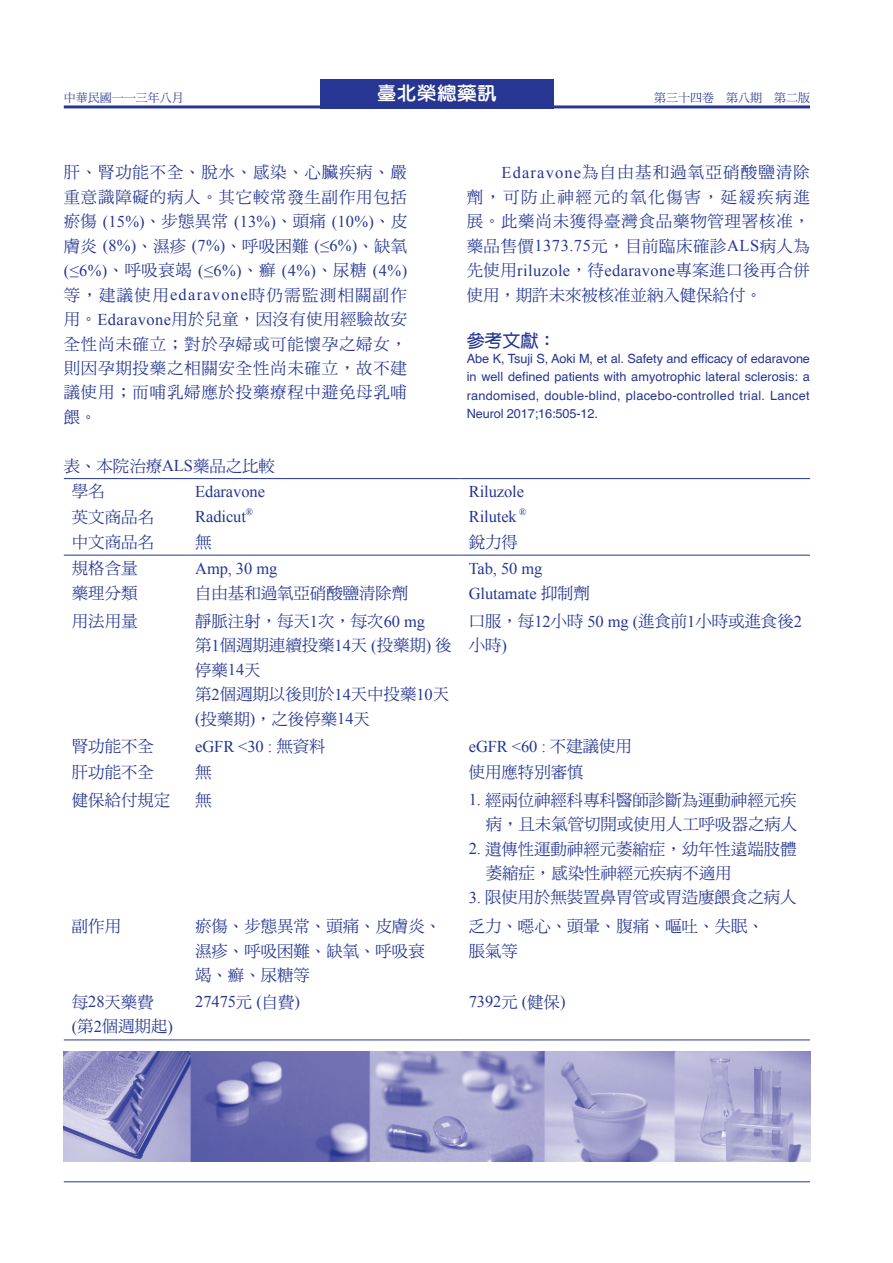
<style>
.page{position:relative;width:893px;height:1263px;background:#fff}
.page>*{position:absolute;margin:0;border:0;box-sizing:border-box;transform-origin:0 0}
.t1{font:800 18.15px "AR Yuan B5";letter-spacing:.05em;color:#fff;scale:1.05 1}
.資料標{font:18px "DF Yuan Std W7";color:#263692}
.藥訊內文{font:16.5px/24.5px "DF Ming Std W5";letter-spacing:.045em;color:#263692;text-align:justify}
.表格內齊{font:16.5px/24.5px "DF Ming Std W5";letter-spacing:-.005em;color:#263692}
.表格內齊-2{font:16.5px "Times New Roman";letter-spacing:-.005em;color:#263692}
.資料{font:12.75px/18px "Helvetica";letter-spacing:.02em;color:#263692;text-align:justify}
.t2{font:12px "DF Ming Std W5";color:#263692}
.表格內齊-3{font:9.6px "Times New Roman";color:#263692}
.s1{font-family:"Times New Roman"}
.s2{font-family:"DF Ming Std W5"}
</style>
<div class="page">
<hr style="left:64px;top:105px;width:746px;height:3px;background:#263692">
<div style="left:320px;top:79px;width:234px;height:29px;background:#263692"></div>
<hr style="left:64px;top:1181px;width:746px;height:1px;background:#263692">
<hr style="left:64px;top:478px;width:123px;height:1px;background:#263692">
<hr style="left:187px;top:478px;width:274px;height:1px;background:#263692">
<hr style="left:461px;top:478px;width:349px;height:1px;background:#263692">
<hr style="left:64px;top:555px;width:123px;height:1px;background:#263692">
<hr style="left:187px;top:555px;width:274px;height:1px;background:#263692">
<hr style="left:461px;top:555px;width:349px;height:1px;background:#263692">
<hr style="left:64px;top:1039px;width:123px;height:1px;background:#263692">
<hr style="left:187px;top:1039px;width:274px;height:1px;background:#263692">
<hr style="left:461px;top:1039px;width:349px;height:1px;background:#263692">
<img style="left:64px;top:1052px;width:746px;height:109px">
<p class="t2" style="left:64px;top:91px;width:121px">中華民國一一三年八月</p>
<p class="t1" style="left:377px;top:84px;width:115px">臺北榮總藥訊</p>
<p class="t2" style="left:654px;top:91px;width:157px">第三十四卷　第八期　第二版</p>
<p class="藥訊內文" style="left:64px;top:160px;width:345px">肝、腎功能不全、脫水、感染、心臟疾病、嚴重意識障礙的病人。其它較常發生副作用包括瘀傷 <span class="s1">(15%)</span>、步態異常 <span class="s1">(13%)</span>、頭痛 <span class="s1">(10%)</span>、皮膚炎 <span class="s1">(8%)</span>、濕疹 <span class="s1">(7%)</span>、呼吸困難 <span class="s1">(≤6%)</span>、缺氧<span class="s1">(≤6%)</span>、呼吸衰竭 <span class="s1">(≤6%)</span>、癬 <span class="s1">(4%)</span>、尿糖 <span class="s1">(4%)</span>等，建議使用<span class="s1">edaravone</span>時仍需監測相關副作用。<span class="s1">Edaravone</span>用於兒童，因沒有使用經驗故安全性尚未確立；對於孕婦或可能懷孕之婦女，則因孕期投藥之相關安全性尚未確立，故不建議使用；而哺乳婦應於投藥療程中避免母乳哺餵。</p>
<p class="藥訊內文" style="left:467px;top:160px;width:345px;text-indent:35px"><span class="s1">Edaravone</span>為自由基和過氧亞硝酸鹽清除劑，可防止神經元的氧化傷害，延緩疾病進展。此藥尚未獲得臺灣食品藥物管理署核准，藥品售價<span class="s1">1373.75</span>元，目前臨床確診<span class="s1">ALS</span>病人為先使用<span class="s1">riluzole</span>，待<span class="s1">edaravone</span>專案進口後再合併使用，期許未來被核准並納入健保給付。</p>
<p class="資料標" style="left:467px;top:330px;width:91px">參考文獻：</p>
<p class="資料" style="left:467px;top:350px;width:345px">Abe K, Tsuji S, Aoki M, et al. Safety and efficacy of edaravone in well defined patients with amyotrophic lateral sclerosis: a randomised, double-blind, placebo-controlled trial. Lancet Neurol 2017;16:505-12.</p>
<p class="表格內齊" style="left:64px;top:453px;width:213px">表、本院治療<span class="s1">ALS</span>藥品之比較</p>
<p class="表格內齊" style="left:72px;top:479px;width:34px">學名</p>
<p class="表格內齊-2" style="left:195px;top:480px;width:71px">Edaravone</p>
<p class="表格內齊-2" style="left:469px;top:480px;width:57px">Riluzole</p>
<p class="表格內齊" style="left:72px;top:504px;width:84px">英文商品名</p>
<p class="表格內齊-2" style="left:195px;top:506px;width:52px">Radicut</p>
<p class="表格內齊-3" style="left:246px;top:505px;width:9px">®</p>
<p class="表格內齊-2" style="left:469px;top:506px;width:50px">Rilutek</p>
<p class="表格內齊-3" style="left:519px;top:505px;width:9px">®</p>
<p class="表格內齊" style="left:72px;top:530px;width:84px">中文商品名</p>
<p class="表格內齊" style="left:195px;top:530px;width:18px">無</p>
<p class="表格內齊" style="left:469px;top:530px;width:51px">銳力得</p>
<p class="表格內齊" style="left:72px;top:556px;width:67px">規格含量</p>
<p class="表格內齊-2" style="left:195px;top:557px;width:84px">Amp, 30 mg</p>
<p class="表格內齊-2" style="left:469px;top:557px;width:75px">Tab, 50 mg</p>
<p class="表格內齊" style="left:72px;top:581px;width:67px">藥理分類</p>
<p class="表格內齊" style="left:195px;top:581px;width:215px">自由基和過氧亞硝酸鹽清除劑</p>
<p class="表格內齊-2" style="left:469px;top:582px;width:123px">Glutamate <span class="s2">抑制劑</span></p>
<p class="表格內齊" style="left:72px;top:609px;width:67px">用法用量</p>
<p class="表格內齊" style="left:195px;top:609px;width:231px">靜脈注射，每天<span class="s1">1</span>次，每次<span class="s1">60 mg</span></p>
<p class="表格內齊" style="left:195px;top:633px;width:258px">第<span class="s1">1</span>個週期連續投藥<span class="s1">14</span>天 <span class="s1">(</span>投藥期<span class="s1">)</span> 後停藥<span class="s1">14</span>天</p>
<p class="表格內齊" style="left:195px;top:682px;width:255px">第<span class="s1">2</span>個週期以後則於<span class="s1">14</span>天中投藥<span class="s1">10</span>天<span class="s1">(</span>投藥期<span class="s1">)</span>，之後停藥<span class="s1">14</span>天</p>
<p class="表格內齊" style="left:469px;top:609px;width:335px">口服，每<span class="s1">12</span>小時 <span class="s1">50 mg (</span>進食前<span class="s1">1</span>小時或進食後<span class="s1">2</span>小時<span class="s1">)</span></p>
<p class="表格內齊" style="left:72px;top:734px;width:84px">腎功能不全</p>
<p class="表格內齊-2" style="left:195px;top:735px;width:132px">eGFR &lt;30 : <span class="s2">無資料</span></p>
<p class="表格內齊-2" style="left:469px;top:735px;width:165px">eGFR &lt;60 : <span class="s2">不建議使用</span></p>
<p class="表格內齊" style="left:72px;top:759px;width:84px">肝功能不全</p>
<p class="表格內齊" style="left:195px;top:759px;width:18px">無</p>
<p class="表格內齊" style="left:469px;top:759px;width:116px">使用應特別審慎</p>
<p class="表格內齊" style="left:72px;top:787px;width:100px">健保給付規定</p>
<p class="表格內齊" style="left:195px;top:787px;width:18px">無</p>
<p class="表格內齊" style="left:469px;top:787px;width:330px;text-align:right"><span class="s1">1.</span> 經兩位神經科專科醫師診斷為運動神經元疾病，且未氣管切開或使用人工呼吸器之病人</p>
<p class="表格內齊" style="left:486px;top:836px;width:312px;text-indent:-17px"><span class="s1">2.</span> 遺傳性運動神經元萎縮症，幼年性遠端肢體萎縮症，感染性神經元疾病不適用</p>
<p class="表格內齊" style="left:469px;top:885px;width:329px"><span class="s1">3.</span> 限使用於無裝置鼻胃管或胃造廔餵食之病人</p>
<p class="表格內齊" style="left:72px;top:914px;width:51px">副作用</p>
<p class="表格內齊" style="left:195px;top:914px;width:247px">瘀傷、步態異常、頭痛、皮膚炎、濕疹、呼吸困難、缺氧、呼吸衰竭、癬、尿糖等</p>
<p class="表格內齊" style="left:469px;top:914px;width:297px">乏力、噁心、頭暈、腹痛、嘔吐、失眠、</p>
<p class="表格內齊" style="left:469px;top:938px;width:51px">脹氣等</p>
<p class="表格內齊" style="left:72px;top:989px;width:83px">每<span class="s1">28</span>天藥費</p>
<p class="表格內齊" style="left:72px;top:1014px;width:103px"><span class="s1">(</span>第<span class="s1">2</span>個週期起<span class="s1">)</span></p>
<p class="表格內齊-2" style="left:195px;top:991px;width:106px">27475<span class="s2">元</span> (<span class="s2">自費</span>)</p>
<p class="表格內齊-2" style="left:469px;top:991px;width:98px">7392<span class="s2">元</span> (<span class="s2">健保</span>)</p>
</div>
